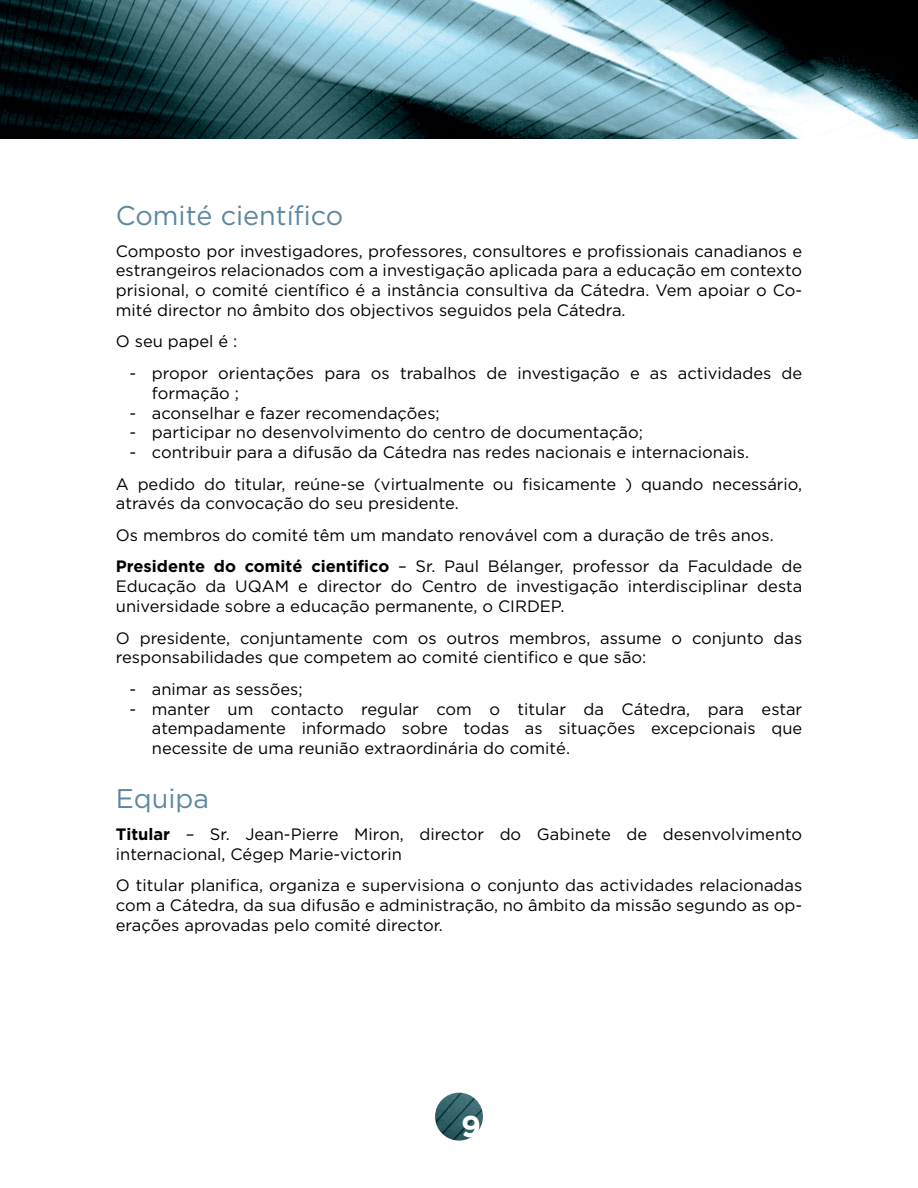
<style>
.page{position:relative;width:918px;height:1188px;background:#fff}
.page>*{position:absolute;margin:0;border:0;box-sizing:border-box;transform-origin:0 0}
.t1{font:700 30px "Gotham";color:#fff}
.t2{font:27px "Gotham";color:#5d87a1}
.t3{font:16.5px/19.8px "Gotham";color:#000}
.s1{font-weight:700}
</style>
<div class="page">
<img style="left:435px;top:1093px;width:48px;height:48px;border-radius:24px">
<img style="left:0;top:0;width:918px;height:138px">
<h2 class="t2" style="left:116px;top:201px;width:229px">Comité científico</h2>
<p class="t3" style="left:116px;top:241px;width:688px;text-align:justify">Composto por investigadores, professores, consultores e profissionais canadianos e estrangeiros relacionados com a investigação aplicada para a educação em contexto prisional, o comité científico é a instância consultiva da Cátedra. Vem apoiar o Co&shy;mité director no âmbito dos objectivos seguidos pela Cátedra.</p>
<p class="t3" style="left:116px;top:331px;width:123px">O seu papel é :</p>
<p class="t3" style="left:152px;top:363px;width:652px;text-indent:-23px">- propor orientações para os trabalhos de investigação e as actividades de formação ;</p>
<p class="t3" style="left:129px;top:403px;width:312px">- aconselhar e fazer recomendações;</p>
<p class="t3" style="left:129px;top:422px;width:515px">- participar no desenvolvimento do centro de documentação;</p>
<p class="t3" style="left:116px;top:436px;width:688px;line-height:31.5px;text-indent:13px">- contribuir para a difusão da Cátedra nas redes nacionais e internacionais.<br>A pedido do titular, reúne-se (virtualmente ou fisicamente ) quando necessário,</p>
<p class="t3" style="left:116px;top:488px;width:688px;line-height:31.5px">através da convocação do seu presidente.<br>Os membros do comité têm um mandato renovável com a duração de três anos.<br><span class="s1">Presidente do comité cientifico</span> – Sr. Paul Bélanger, professor da Faculdade de</p>
<p class="t3" style="left:116px;top:576px;width:688px">Educação da UQAM e director do Centro de investigação interdisciplinar desta universidade sobre a educação permanente, o CIRDEP</p>
<p class="t3" style="left:116px;top:590px;width:688px;line-height:31.5px;text-indent:444px">.<br>O presidente, conjuntamente com os outros membros, assume o conjunto das</p>
<p class="t3" style="left:116px;top:647px;width:532px">responsabilidades que competem ao comité cientifico e que são:</p>
<p class="t3" style="left:129px;top:679px;width:175px">- animar as sessões;</p>
<p class="t3" style="left:152px;top:699px;width:652px;text-align:justify;text-indent:-23px">- manter um contacto regular com o titular da Cátedra, para estar atempadamente informado sobre todas as situações excepcionais que necessite de uma reunião extraordinária do comité.</p>
<h2 class="t2" style="left:116px;top:784px;width:95px">Equipa</h2>
<p class="t3" style="left:116px;top:824px;width:688px"><span class="s1">Titular</span> – Sr. Jean-Pierre Miron, director do Gabinete de desenvolvimento internacional, Cégep Marie-victorin</p>
<p class="t3" style="left:116px;top:875px;width:688px;text-align:justify">O titular planifica, organiza e supervisiona o conjunto das actividades relacionadas com a Cátedra, da sua difusão e administração, no âmbito da missão segundo as op&shy;erações aprovadas pelo comité director.</p>
<h1 class="t1" style="left:461px;top:1109px;width:21px">9</h1>
</div>
